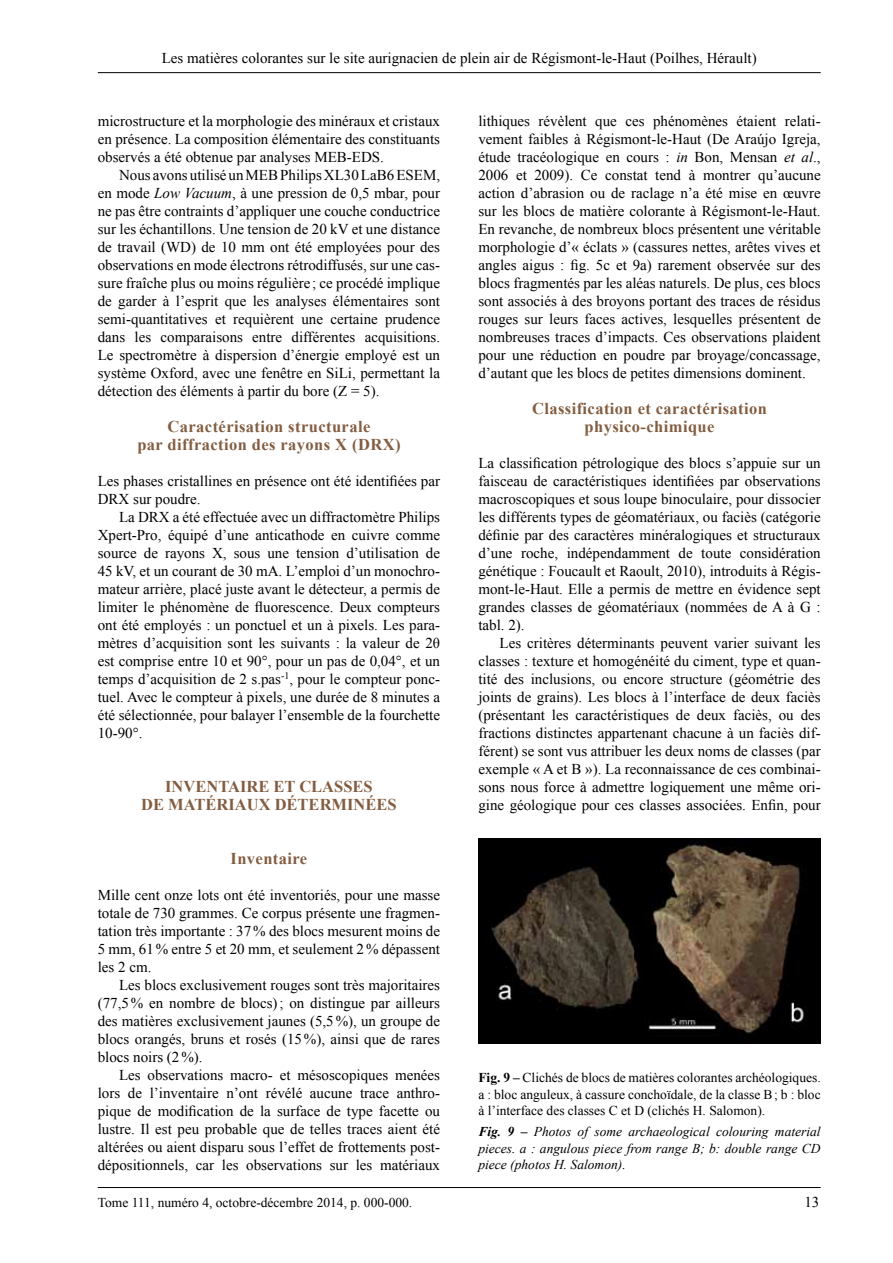
<style>
.page{position:relative;width:893px;height:1263px;background:#fff}
.page>*{position:absolute;margin:0;border:0;box-sizing:border-box;transform-origin:0 0}
.t1{font:700 16.5px/18px "Times New Roman";letter-spacing:.025em;color:#825d41;text-align:center}
.t2{font:700 16.5px/18px "Times New Roman";color:#825d41;text-align:center}
.t3{font:15px/18px "Times New Roman";color:#000;text-align:justify}
.t4{font:13.5px/16.5px "Times New Roman";color:#000;text-align:justify}
.t5{font:italic 13.5px/16.5px "Times New Roman";color:#000;text-align:justify}
.s1{font-style:italic}
.s2{font-weight:700}
</style>
<div class="page">
<hr style="left:98px;top:72px;width:723px;height:1px;background:#000">
<hr style="left:98px;top:1187px;width:723px;height:1px;background:#000">
<img style="left:478px;top:838px;width:343px;height:205px">
<p class="t3" style="left:162px;top:49px;width:596px">Les matières colorantes sur le site aurignacien de plein air de Régismont-le-Haut (Poilhes, Hérault)</p>
<p class="t3" style="left:98px;top:112px;width:344px">microstructure et la morphologie des minéraux et cristaux en présence. La composition élémentaire des constituants observés a été obtenue par analyses MEB-EDS.</p>
<p class="t3" style="left:98px;top:166px;width:344px;text-indent:21px">Nous avons utilisé un MEB Philips XL30 LaB6 ESEM, en mode <span class="s1">Low Vacuum</span>, à une pression de 0,5 mbar, pour ne pas être contraints d’appliquer une couche conductrice sur les échantillons. Une tension de 20 kV et une distance de travail (WD) de 10 mm ont été employées pour des observations en mode électrons rétrodiffusés, sur une cas&shy;sure fraîche plus ou moins régulière ; ce procédé implique de garder à l’esprit que les analyses élémentaires sont semi-quantitatives et requièrent une certaine prudence dans les comparaisons entre différentes acquisitions.<br>Le spectromètre à dispersion d’énergie employé est un système Oxford, avec une fenêtre en SiLi, permettant la détection des éléments à partir du bore (Z = 5).</p>
<p class="t1" style="left:137px;top:417px;width:265px">Caractérisation structurale<br>par diffraction des rayons X (DRX)</p>
<p class="t3" style="left:98px;top:472px;width:344px">Les phases cristallines en présence ont été identifiées par<br>DRX sur poudre.</p>
<p class="t3" style="left:98px;top:508px;width:344px;text-indent:21px">La DRX a été effectuée avec un diffractomètre Philips Xpert-Pro, équipé d’une anticathode en cuivre comme source de rayons X, sous une tension d’utilisation de 45 kV, et un courant de 30 mA. L’emploi d’un monochro&shy;mateur arrière, placé juste avant le détecteur, a permis de limiter le phénomène de fluorescence. Deux compteurs ont été employés : un ponctuel et un à pixels. Les para&shy;mètres d’acquisition sont les suivants : la valeur de 2θ est comprise entre 10 et 90°, pour un pas de 0,04°, et un temps d’acquisition de 2 s.pas<sup>-1</sup>, pour le compteur ponc&shy;tuel. Avec le compteur à pixels, une durée de 8 minutes a été sélectionnée, pour balayer l’ensemble de la fourchette 10-90°.</p>
<p class="t2" style="left:141px;top:777px;width:257px">Inventaire et classes<br>de matériaux déterminées</p>
<p class="t1" style="left:231px;top:849px;width:78px">Inventaire</p>
<p class="t3" style="left:98px;top:886px;width:344px">Mille cent onze lots ont été inventoriés, pour une masse totale de 730 grammes. Ce corpus présente une fragmen&shy;tation très importante : 37% des blocs mesurent moins de 5 mm, 61% entre 5 et 20 mm, et seulement 2% dépassent les 2 cm.</p>
<p class="t3" style="left:98px;top:976px;width:344px;text-indent:21px">Les blocs exclusivement rouges sont très majoritaires (77,5% en nombre de blocs); on distingue par ailleurs des matières exclusivement jaunes (5,5%), un groupe de blocs orangés, bruns et rosés (15%), ainsi que de rares blocs noirs (2%).</p>
<p class="t3" style="left:98px;top:1066px;width:344px;text-indent:21px">Les observations macro- et mésoscopiques menées lors de l’inventaire n’ont révélé aucune trace anthro&shy;pique de modification de la surface de type facette ou lustre. Il est peu probable que de telles traces aient été altérées ou aient disparu sous l’effet de frottements post&shy;dépositionnels, car les observations sur les matériaux</p>
<p class="t3" style="left:478px;top:112px;width:344px">lithiques révèlent que ces phénomènes étaient relati&shy;vement faibles à Régismont-le-Haut (De Araújo Igreja, étude tracéologique en cours : <span class="s1">in</span> Bon, Mensan <span class="s1">et al</span>., 2006 et 2009). Ce constat tend à montrer qu’aucune action d’abrasion ou de raclage n’a été mise en œuvre sur les blocs de matière colorante à Régismont-le-Haut.<br>En revanche, de nombreux blocs présentent une véritable morphologie d’« éclats » (cassures nettes, arêtes vives et angles aigus : fig. 5c et 9a) rarement observée sur des blocs fragmentés par les aléas naturels. De plus, ces blocs sont associés à des broyons portant des traces de résidus rouges sur leurs faces actives, lesquelles présentent de nombreuses traces d’impacts. Ces observations plaident pour une réduction en poudre par broyage/concassage, d’autant que les blocs de petites dimensions dominent.</p>
<p class="t1" style="left:532px;top:399px;width:236px">Classification et caractérisation physico-chimique</p>
<p class="t3" style="left:478px;top:454px;width:344px">La classification pétrologique des blocs s’appuie sur un faisceau de caractéristiques identifiées par observations macroscopiques et sous loupe binoculaire, pour dissocier les différents types de géomatériaux, ou faciès (catégorie définie par des caractères minéralogiques et structuraux d’une roche, indépendamment de toute considération génétique : Foucault et Raoult, 2010), introduits à Régis&shy;mont-le-Haut. Elle a permis de mettre en évidence sept grandes classes de géomatériaux (nommées de A à G : tabl. 2).</p>
<p class="t3" style="left:478px;top:634px;width:344px;text-indent:21px">Les critères déterminants peuvent varier suivant les classes : texture et homogénéité du ciment, type et quan&shy;tité des inclusions, ou encore structure (géométrie des joints de grains). Les blocs à l’interface de deux faciès (présentant les caractéristiques de deux faciès, ou des fractions distinctes appartenant chacune à un faciès dif&shy;férent) se sont vus attribuer les deux noms de classes (par exemple « A et B »). La reconnaissance de ces combinai&shy;sons nous force à admettre logiquement une même ori&shy;gine géologique pour ces classes associées. Enfin, pour</p>
<p class="t4" style="left:478px;top:1069px;width:344px"><span class="s2">Fig. 9 –</span> Clichés de blocs de matières colorantes archéologiques. a : bloc anguleux, à cassure conchoïdale, de la classe B; b : bloc à l’interface des classes C et D (clichés H. Salomon).</p>
<p class="t5" style="left:478px;top:1123px;width:344px"><span class="s2">Fig. 9 –</span> Photos of some archaeological colouring material pieces. a : angulous piece from range B; b: double range CD piece (photos H. Salomon).</p>
<p class="t4" style="left:98px;top:1194px;width:316px">Tome 111, numéro 4, octobre-décembre 2014, p. 000-000.</p>
<p class="t3" style="left:804px;top:1193px;width:16px">13</p>
</div>
